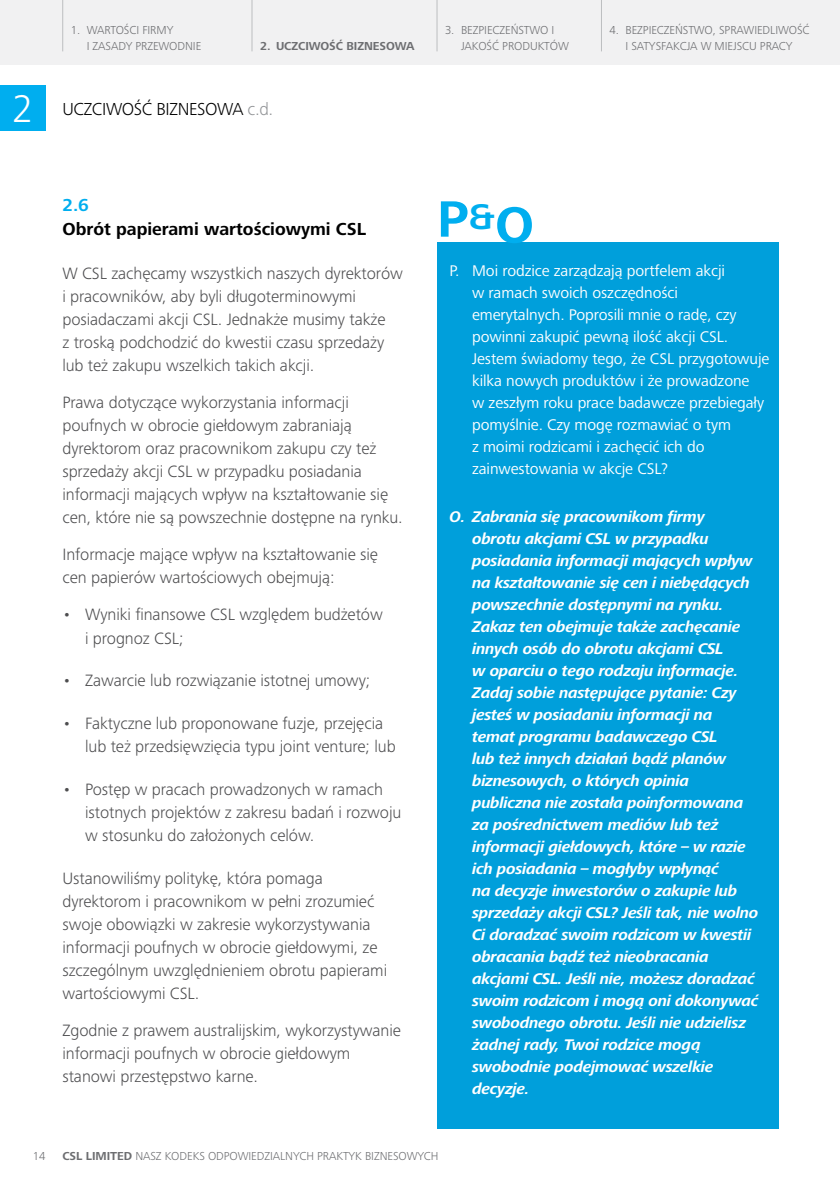
<style>
.page{position:relative;width:840px;height:1191px;background:#fff}
.page>*{position:absolute;margin:0;border:0;box-sizing:border-box;transform-origin:0 0}
.t1{font:700 53px "Frutiger Next LTW1 G";color:#00aeef}
.t2{font:300 40px "Frutiger Next LTW1 G";color:#fff}
.t3{font:700 18px "Frutiger Next LTW1 G";color:#000}
.t4{font:300 18px "Frutiger Next LTW1 G";letter-spacing:-.02em;color:#000}
.t5{font:700 18px "Frutiger Next LTW1 G";color:#00aeef}
.t6{font:300 17px/23px "Frutiger Next LTW1 G";letter-spacing:-.005em;color:#4d4d4f}
.t7{font:italic 700 16px/22px "Frutiger Next LTW1 G";letter-spacing:-.02em;color:#fff}
.t8{font:16px/22px "Frutiger Next LTW1 G";letter-spacing:-.005em;color:#fff}
.t9{font:300 12px/16px "Frutiger Next LTW1 G";letter-spacing:-.005em;color:#6d6e71}
.t10{font:700 12px "Frutiger Next LTW1 G";letter-spacing:-.005em;color:#6d6e71}
.s1{color:#939598}
.s2{font-weight:700}
</style>
<div class="page">
<div style="left:0;top:0;width:839px;height:64px;background:#f1f1f2"></div>
<hr style="left:62px;top:0;width:1px;height:51px;background:#bcbec0">
<hr style="left:251px;top:0;width:1px;height:51px;background:#bcbec0">
<hr style="left:436px;top:0;width:1px;height:51px;background:#bcbec0">
<hr style="left:600px;top:0;width:1px;height:51px;background:#bcbec0">
<div style="left:0;top:85px;width:45px;height:45px;background:#00aeef"></div>
<div style="left:437px;top:242px;width:341px;height:886px;background:#009fdb"></div>
<p class="t9" style="left:87px;top:22px;width:116px;text-indent:-16px">1. WARTOŚCI FIRMY<br>I ZASADY PRZEWODNIE</p>
<p class="t10" style="left:260px;top:39px;width:156px">2. UCZCIWOŚĆ BIZNESOWA</p>
<h2 class="t2" style="left:12px;top:86px;width:23px">2</h2>
<p class="t4" style="left:62px;top:99px;width:212px">UCZCIWOŚĆ BIZNESOWA <span class="s1">c.d.</span></p>
<p class="t9" style="left:461px;top:22px;width:109px;text-indent:-16px">3. BEZPIECZEŃSTWO I<br>JAKOŚĆ PRODUKTÓW</p>
<p class="t9" style="left:609px;top:22px;width:201px;text-align:center">4. BEZPIECZEŃSTWO, SPRAWIEDLIWOŚĆ<br>I SATYSFAKCJA W MIEJSCU PRACY</p>
<p class="t5" style="left:62px;top:195px;width:28px">2.6</p>
<p class="t3" style="left:62px;top:219px;width:305px">Obrót papierami wartościowymi CSL</p>
<p class="t6" style="left:62px;top:262px;width:342px">W CSL zachęcamy wszystkich naszych dyrektorów i pracowników, aby byli długoterminowymi posiadaczami akcji CSL. Jednakże musimy także<br>z troską podchodzić do kwestii czasu sprzedaży lub też zakupu wszelkich takich akcji.</p>
<p class="t6" style="left:62px;top:391px;width:342px">Prawa dotyczące wykorzystania informacji poufnych w obrocie giełdowym zabraniają dyrektorom oraz pracownikom zakupu czy też sprzedaży akcji CSL w przypadku posiadania informacji mających wpływ na kształtowanie się cen, które nie są powszechnie dostępne na rynku.</p>
<p class="t6" style="left:62px;top:543px;width:317px">Informacje mające wpływ na kształtowanie się cen papierów wartościowych obejmują:</p>
<p class="t6" style="left:85px;top:603px;width:299px;text-indent:-23px">• Wyniki finansowe CSL względem budżetów i prognoz CSL;</p>
<p class="t6" style="left:62px;top:669px;width:309px">• Zawarcie lub rozwiązanie istotnej umowy;</p>
<p class="t6" style="left:85px;top:712px;width:312px;text-indent:-23px">• Faktyczne lub proponowane fuzje, przejęcia lub też przedsięwzięcia typu joint venture; lub</p>
<p class="t6" style="left:85px;top:778px;width:317px;text-indent:-23px">• Postęp w pracach prowadzonych w ramach istotnych projektów z zakresu badań i rozwoju w stosunku do założonych celów.</p>
<p class="t6" style="left:62px;top:866px;width:326px">Ustanowiliśmy politykę, która pomaga dyrektorom i pracownikom w pełni zrozumieć swoje obowiązki w zakresie wykorzystywania informacji poufnych w obrocie giełdowymi, ze szczególnym uwzględnieniem obrotu papierami wartościowymi CSL.</p>
<p class="t6" style="left:62px;top:1019px;width:340px">Zgodnie z prawem australijskim, wykorzystywanie informacji poufnych w obrocie giełdowym stanowi przestępstwo karne.</p>
<h1 class="t1" style="left:437px;top:192px;width:98px">P<sup>&amp;</sup>O</h1>
<p class="t8" style="left:472px;top:260px;width:298px;text-indent:-23px">P. Moi rodzice zarządzają portfelem akcji<br>w ramach swoich oszczędności emerytalnych. Poprosili mnie o radę, czy powinni zakupić pewną ilość akcji CSL.<br>Jestem świadomy tego, że CSL przygotowuje kilka nowych produktów i że prowadzone<br>w zeszłym roku prace badawcze przebiegały pomyślnie. Czy mogę rozmawiać o tym<br>z moimi rodzicami i zachęcić ich do zainwestowania w akcje CSL?</p>
<p class="t7" style="left:472px;top:506px;width:288px;text-indent:-23px">O. Zabrania się pracownikom firmy<br>obrotu akcjami CSL w przypadku posiadania informacji mających wpływ na kształtowanie się cen i niebędących powszechnie dostępnymi na rynku.<br>Zakaz ten obejmuje także zachęcanie innych osób do obrotu akcjami CSL<br>w oparciu o tego rodzaju informacje.<br>Zadaj sobie następujące pytanie: Czy jesteś w posiadaniu informacji na temat programu badawczego CSL<br>lub też innych działań bądź planów biznesowych, o których opinia publiczna nie została poinformowana za pośrednictwem mediów lub też informacji giełdowych, które – w razie ich posiadania – mogłyby wpłynąć<br>na decyzje inwestorów o zakupie lub sprzedaży akcji CSL? Jeśli tak, nie wolno Ci doradzać swoim rodzicom w kwestii obracania bądź też nieobracania akcjami CSL. Jeśli nie, możesz doradzać swoim rodzicom i mogą oni dokonywać swobodnego obrotu. Jeśli nie udzielisz żadnej rady, Twoi rodzice mogą swobodnie podejmować wszelkie decyzje.</p>
<p class="t9" style="left:33px;top:1148px;width:14px">14</p>
<p class="t9" style="left:62px;top:1148px;width:377px"><span class="s2">CSL LIMITED</span> NASZ KODEKS ODPOWIEDZIALNYCH PRAKTYK BIZNESOWYCH</p>
</div>
